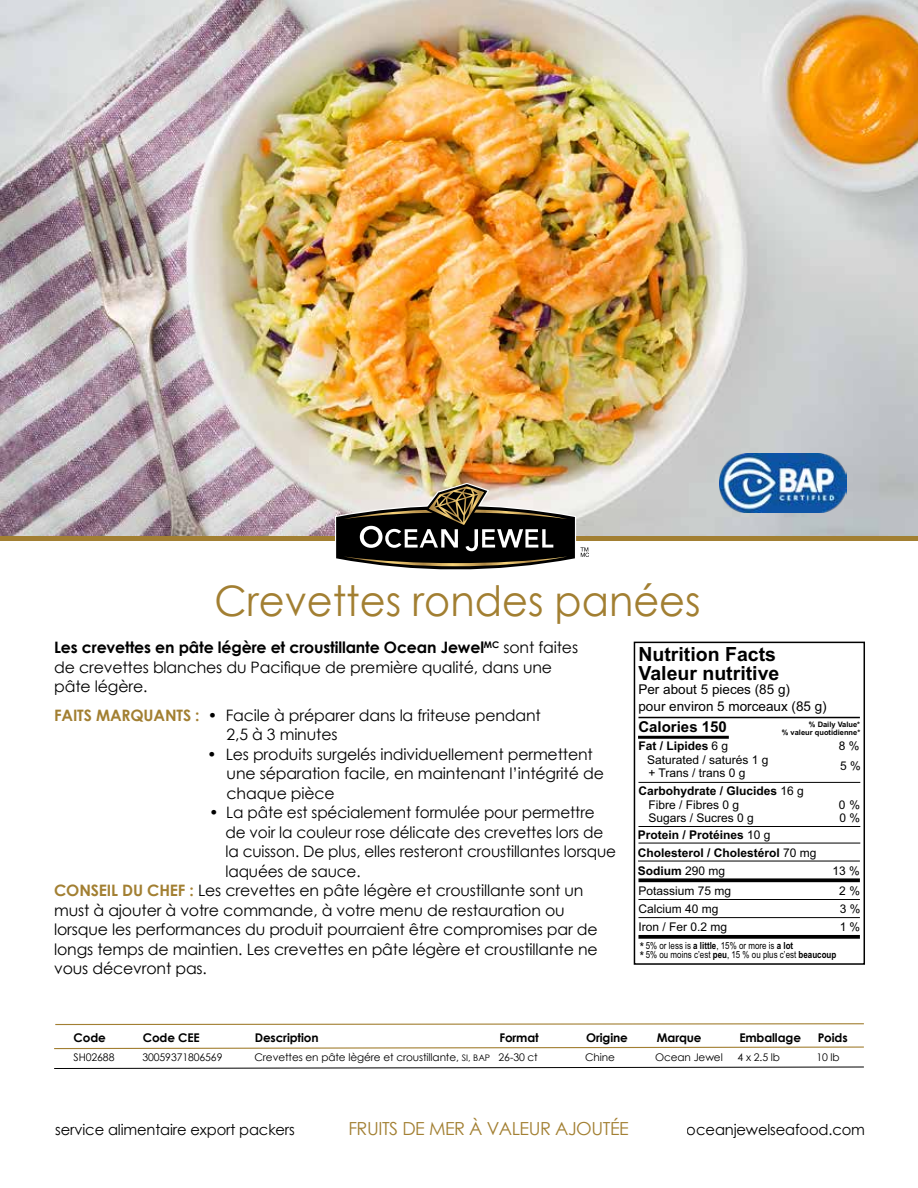
<style>
.page{position:relative;width:918px;height:1188px;background:#fff}
.page>*{position:absolute;margin:0;border:0;box-sizing:border-box;transform-origin:0 0}
.t1{font:42px "Century Gothic";color:#a27f32;scale:.95 1}
.t2{font:700 19.5px/19.5px "Arial";color:#000}
.t3{font:18px "Century Gothic";letter-spacing:-.025em;color:#a27f32}
.t4{font:15.75px/19.5px "Century Gothic";letter-spacing:-.01em;color:#000}
.t5{font:15px "Century Gothic";letter-spacing:-.01em;color:#000}
.t6{font:700 15px "Arial";color:#000}
.t7{font:13.5px/16.2px "Arial";color:#000}
.t8{font:700 12px/18px "Arial";color:#000}
.t9{font:12px/13.5px "Arial";color:#000}
.t10{font:700 12px "Century Gothic";letter-spacing:-.01em;color:#000}
.t11{font:10.5px "Century Gothic";letter-spacing:-.01em;color:#000}
.t12{font:9.75px/9px "Arial Narrow";color:#000}
.t13{font:700 7.5px/7.5px "Arial";color:#000;text-align:right}
.s1{font-weight:700}
.s2{font-weight:700;color:#a27f32}
.s3{font-weight:400}
.s4{font-size:13.5px}
.s5{font-size:9px}
</style>
<div class="page">
<img style="left:0;top:0;width:918px;height:536px">
<svg style="left:54px;top:1046px;width:810px;height:4px"></svg>
<svg style="left:54px;top:1067px;width:810px;height:2px"></svg>
<svg style="left:55px;top:1023px;width:809px;height:3px"></svg>
<div style="left:0;top:536px;width:918px;height:5px;background:#a27f32"></div>
<svg style="left:334px;top:482px;width:255px;height:88px;background:#716d64"></svg>
<img style="left:719px;top:453px;width:128px;height:59px">
<div style="left:634px;top:642px;width:231px;height:323px;border:2px solid #000"></div>
<hr style="left:638px;top:736px;width:91px;height:3px;background:#000">
<svg style="left:638px;top:878px;width:222px;height:4px"></svg>
<svg style="left:638px;top:935px;width:222px;height:4px"></svg>
<hr style="left:638px;top:717px;width:222px;height:1px;background:#000">
<hr style="left:638px;top:782px;width:222px;height:1px;background:#000">
<hr style="left:638px;top:826px;width:222px;height:1px;background:#000">
<hr style="left:638px;top:843px;width:222px;height:1px;background:#000">
<hr style="left:638px;top:899px;width:222px;height:1px;background:#000">
<hr style="left:638px;top:917px;width:222px;height:1px;background:#000">
<hr style="left:638px;top:861px;width:222px;height:1px;background:#000">
<h1 class="t1" style="left:214px;top:572px;width:513px">Crevettes rondes panées</h1>
<p class="t4" style="left:54px;top:638px;width:525px"><span class="s1">Les crevettes en pâte légère et croustillante Ocean Jewel</span><sup>MC</sup> sont faites de crevettes blanches du Pacifique de première qualité, dans une pâte légère.</p>
<p class="t4" style="left:227px;top:705px;width:316px;text-indent:-172px"><span class="s2">FAITS MARQUANTS :</span> • Facile à préparer dans la friteuse pendant<br>2,5 à 3 minutes</p>
<p class="t4" style="left:227px;top:744px;width:379px;text-indent:-19px">• Les produits surgelés individuellement permettent une séparation facile, en maintenant l’intégrité de chaque pièce</p>
<p class="t4" style="left:209px;top:803px;width:387px">• La pâte est spécialement formulée pour permettre</p>
<p class="t4" style="left:225px;top:822px;width:379px">de voir la couleur rose délicate des crevettes lors de</p>
<p class="t4" style="left:225px;top:842px;width:392px">la cuisson. De plus, elles resteront croustillantes lorsque</p>
<p class="t4" style="left:225px;top:861px;width:137px">laquées de sauce.</p>
<p class="t4" style="left:54px;top:881px;width:531px"><span class="s2">CONSEIL DU CHEF :</span> Les crevettes en pâte légère et croustillante sont un</p>
<p class="t4" style="left:54px;top:900px;width:512px">must à ajouter à votre commande, à votre menu de restauration ou</p>
<p class="t4" style="left:54px;top:920px;width:545px">lorsque les performances du produit pourraient être compromises par de</p>
<p class="t4" style="left:54px;top:939px;width:545px">longs temps de maintien. Les crevettes en pâte légère et croustillante ne</p>
<p class="t4" style="left:54px;top:959px;width:154px">vous décevront pas.</p>
<p class="t2" style="left:638px;top:644px;width:142px">Nutrition Facts<br>Valeur nutritive</p>
<p class="t7" style="left:638px;top:682px;width:190px">Per about 5 pieces (85 g)<br>pour environ 5 morceaux (85 g)</p>
<p class="t6" style="left:638px;top:717px;width:90px">Calories 150</p>
<p class="t8" style="left:638px;top:737px;width:91px">Fat / Lipides <span class="s3">6 g</span></p>
<p class="t9" style="left:839px;top:739px;width:22px">8 %</p>
<p class="t9" style="left:647px;top:753px;width:123px">Saturated / saturés 1 g + Trans / trans 0 g</p>
<p class="t8" style="left:649px;top:785px;width:157px;line-height:13.5px;text-indent:-10px">Carbohydrate / Glucides <span class="s3">16 g<br>Fibre / Fibres 0 g</span></p>
<p class="t13" style="left:782px;top:721px;width:80px">% Daily Value*<br>% valeur quotidienne*</p>
<p class="t9" style="left:840px;top:759px;width:22px">5 %</p>
<p class="t9" style="left:839px;top:798px;width:23px">0 %</p>
<p class="t9" style="left:649px;top:811px;width:107px">Sugars / Sucres 0 g</p>
<p class="t9" style="left:840px;top:811px;width:22px">0 %</p>
<p class="t8" style="left:638px;top:826px;width:180px">Protein / Protéines <span class="s3">10 g<br></span>Cholesterol / Cholestérol <span class="s3">70 mg<br></span>Sodium <span class="s3">290 mg</span></p>
<p class="t9" style="left:833px;top:864px;width:29px">13 %</p>
<p class="t9" style="left:639px;top:884px;width:94px">Potassium 75 mg</p>
<p class="t9" style="left:839px;top:884px;width:22px">2 %</p>
<p class="t9" style="left:639px;top:902px;width:82px">Calcium 40 mg</p>
<p class="t9" style="left:840px;top:902px;width:22px">3 %</p>
<p class="t9" style="left:639px;top:920px;width:90px">Iron / Fer 0.2 mg</p>
<p class="t9" style="left:840px;top:920px;width:22px">1 %</p>
<p class="t12" style="left:640px;top:941px;width:198px"><span class="s4">*</span> 5% or less is <span class="s1">a little</span>, 15% or more is <span class="s1">a lot<br></span><span class="s4">*</span> 5% ou moins c’est <span class="s1">peu</span>, 15 % ou plus c’est <span class="s1">beaucoup</span></p>
<p class="t10" style="left:74px;top:1028px;width:34px">Code</p>
<p class="t10" style="left:143px;top:1028px;width:58px">Code CEE</p>
<p class="t10" style="left:255px;top:1028px;width:65px">Description</p>
<p class="t10" style="left:499px;top:1028px;width:41px">Format</p>
<p class="t10" style="left:586px;top:1028px;width:43px">Origine</p>
<p class="t10" style="left:657px;top:1028px;width:46px">Marque</p>
<p class="t10" style="left:739px;top:1028px;width:63px">Emballage</p>
<p class="t10" style="left:818px;top:1028px;width:32px">Poids</p>
<p class="t11" style="left:74px;top:1050px;width:42px">SH02688</p>
<p class="t11" style="left:142px;top:1050px;width:82px">30059371806569</p>
<p class="t11" style="left:255px;top:1050px;width:285px">Crevettes en pâte lègére et croustillante, <span class="s5">SI, BAP</span> 26-30 ct</p>
<p class="t11" style="left:585px;top:1050px;width:31px">Chine</p>
<p class="t11" style="left:655px;top:1050px;width:69px">Ocean Jewel</p>
<p class="t11" style="left:738px;top:1050px;width:44px">4 x 2.5 lb</p>
<p class="t11" style="left:816px;top:1050px;width:25px">10 lb</p>
<p class="t5" style="left:55px;top:1119px;width:241px">service alimentaire export packers</p>
<p class="t3" style="left:348px;top:1116px;width:282px">FRUITS DE MER À VALEUR AJOUTÉE</p>
<p class="t5" style="left:687px;top:1119px;width:180px">oceanjewelseafood.com</p>
</div>
